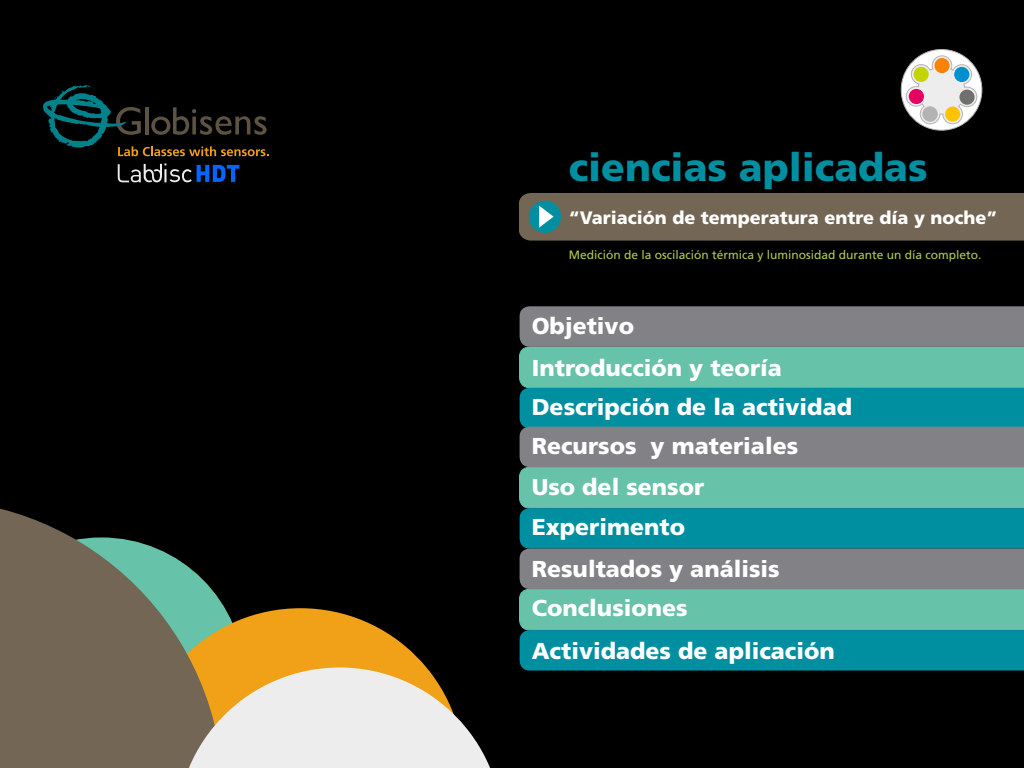
<style>
.page{position:relative;width:1024px;height:768px;background:#000}
.page>*{position:absolute;margin:0;border:0;box-sizing:border-box;transform-origin:0 0}
.t1{font:900 39px "Frutiger";color:#008fa1}
.t2{font:900 23px/41.8px "Frutiger";color:#fff}
.t3{font:900 18px "Frutiger";color:#fff}
.t4{font:12px "Frutiger";color:#b0cc54}
</style>
<div class="page">
<svg style="left:223px;top:608px;width:204px;height:60px;fill:#f0a117"></svg>
<svg style="left:0;top:508px;width:223px;height:260px;fill:#736654"></svg>
<svg style="left:176px;top:668px;width:314px;height:100px;fill:#ededed"></svg>
<svg style="left:519px;top:306px;width:505px;height:365px"></svg>
<svg style="left:901px;top:50px;width:81px;height:80px"></svg>
<div style="left:901px;top:49px;width:81px;height:81px;border:1px solid #b3b3b3;border-radius:50%"></div>
<svg style="left:906px;top:56px;width:71px;height:68px"></svg>
<div style="left:959px;top:90px;width:16px;height:15px;background:#70706e;border-radius:50%"></div>
<div style="left:945px;top:107px;width:15px;height:15px;background:#fcc400;border-radius:50%"></div>
<div style="left:922px;top:106px;width:16px;height:16px;background:#b3b3b3;border-radius:50%"></div>
<div style="left:909px;top:89px;width:15px;height:15px;background:#e60061;border-radius:50%"></div>
<div style="left:914px;top:67px;width:15px;height:15px;background:#c4d400;border-radius:50%"></div>
<div style="left:934px;top:58px;width:16px;height:15px;background:#fc8205;border-radius:50%"></div>
<div style="left:954px;top:67px;width:15px;height:15px;background:#008fcf;border-radius:50%"></div>
<div style="left:519px;top:193px;width:505px;height:48px;background:#736654"></div>
<svg style="left:43px;top:85px;width:226px;height:71px"></svg>
<svg style="left:118px;top:163px;width:121px;height:20px"></svg>
<h1 class="t1" style="left:569px;top:144px;width:360px">ciencias aplicadas</h1>
<p class="t3" style="left:569px;top:206px;width:430px">“Variación de temperatura entre día y noche”</p>
<p class="t4" style="left:569px;top:248px;width:414px">Medición de la oscilación térmica y luminosidad durante un día completo.</p>
<p class="t2" style="left:532px;top:305px;width:252px">Objetivo<br>Introducción y teoría</p>
<p class="t2" style="left:532px;top:386px;width:322px">Descripción de la actividad</p>
<p class="t2" style="left:532px;top:425px;width:268px">Recursos y materiales</p>
<p class="t2" style="left:532px;top:467px;width:174px;line-height:39.9px">Uso del sensor<br>Experimento</p>
<p class="t2" style="left:532px;top:549px;width:250px;line-height:39.8px">Resultados y análisis<br>Conclusiones</p>
<p class="t2" style="left:532px;top:630px;width:305px">Actividades de aplicación</p>
</div>
